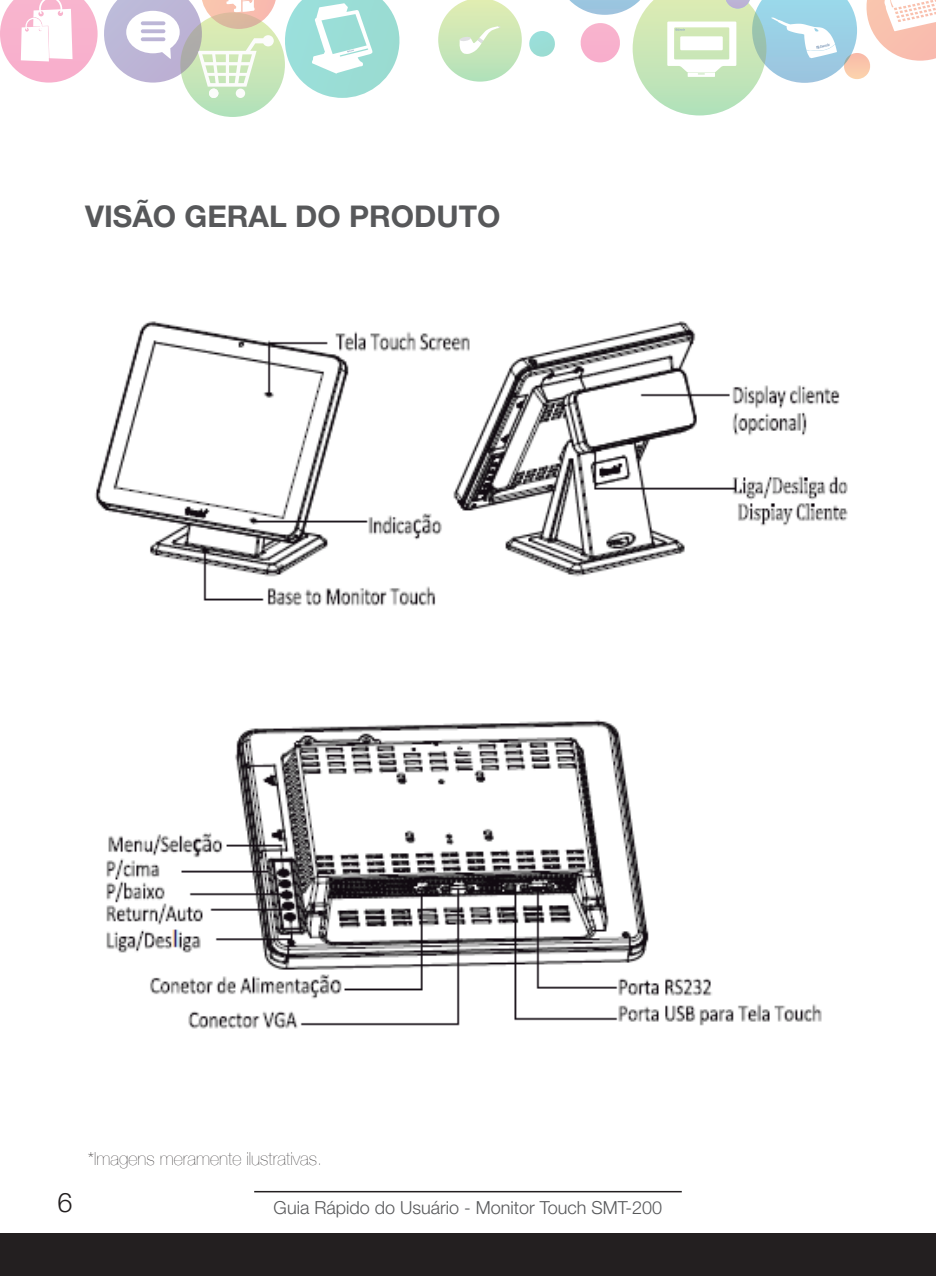
<style>
.page{position:relative;width:936px;height:1276px;background:#fff}
.page>*{position:absolute;margin:0;border:0;box-sizing:border-box;transform-origin:0 0}
.t1{font:700 30px "Helvetica Neue";color:#57585a}
.t2{font:300 27px "Helvetica Neue";color:#231f20}
.t3{font:300 18px "Helvetica Neue";color:#57585a}
.t4{font:200 18px "Helvetica Neue";color:#231f20}
</style>
<div class="page">
<div style="left:180px;top:12px;width:105px;height:105px;background:#b6e2b9;border-radius:52px"></div>
<div style="left:438px;top:0;width:83px;height:82px;background:linear-gradient(to bottom,#e1ecb1,#b6e2bd);border-radius:42px"></div>
<svg style="left:459px;top:26px;width:41px;height:28px"></svg>
<svg style="left:0;top:0;width:400px;height:98px"></svg>
<svg style="left:529px;top:0;width:406px;height:115px"></svg>
<div style="left:0;top:1233px;width:935px;height:43px;background:#231f20"></div>
<hr style="left:254px;top:1191px;width:427px;height:1px;background:#231f20">
<img style="left:94px;top:321px;width:754px;height:708px">
<p class="t1" style="left:85px;top:197px;width:417px">VISÃO GERAL DO PRODUTO</p>
<p class="t4" style="left:88px;top:1148px;width:236px">*Imagens meramente ilustrativas.</p>
<h2 class="t2" style="left:58px;top:1186px;width:17px">6</h2>
<p class="t3" style="left:273px;top:1196px;width:390px">Guia Rápido do Usuário - Monitor Touch SMT-200</p>
</div>
